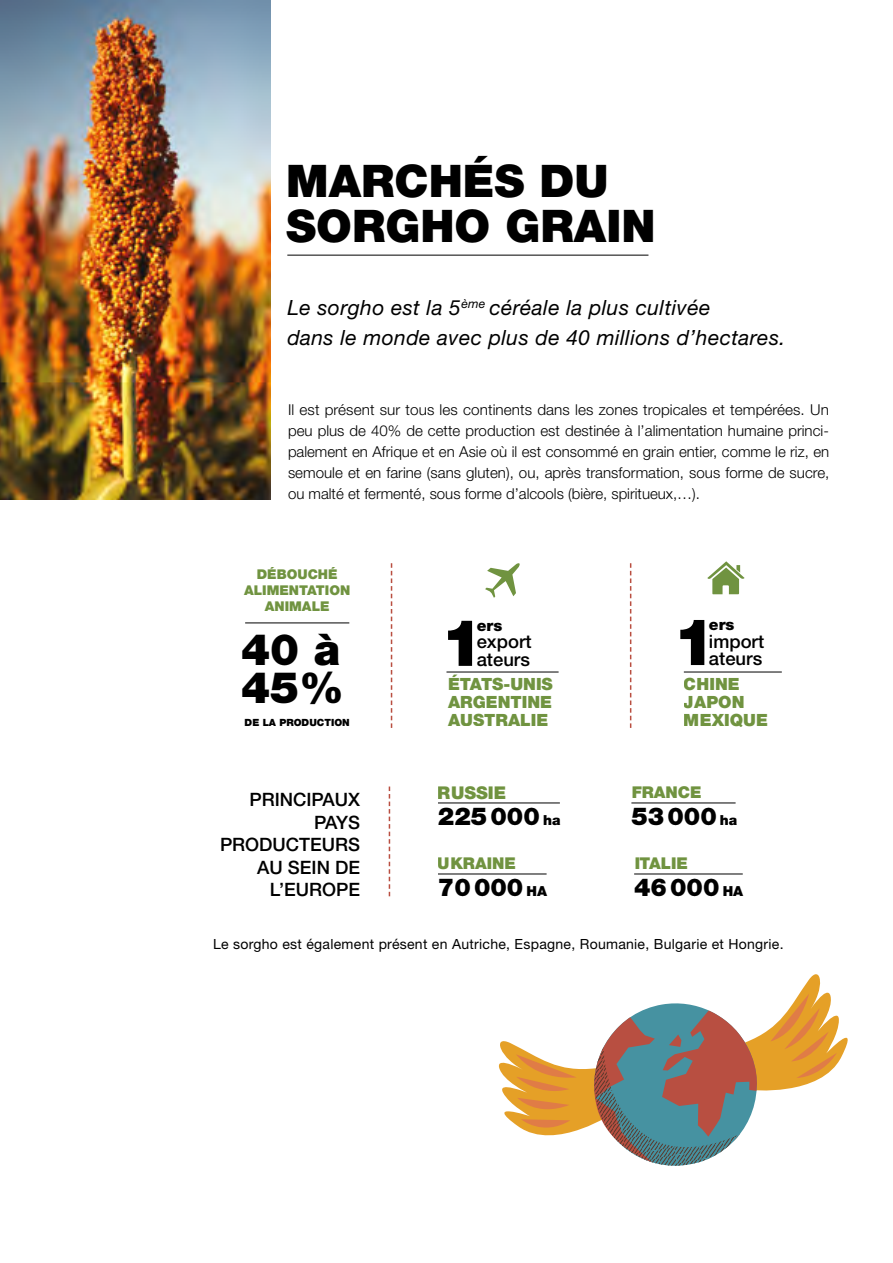
<style>
.page{position:relative;width:893px;height:1263px;background:#fff}
.page>*{position:absolute;margin:0;border:0;box-sizing:border-box;transform-origin:0 0}
.t1{font:900 45px/45px "Helvetica Neue LT Std";color:#000}
.t2{font:900 43.5px/37.5px "Helvetica Neue LT Std";color:#000}
.t3{font:900 24.6px "Helvetica Neue LT Std";color:#000}
.t4{font:italic 21px/30px "Helvetica Neue LT Std";letter-spacing:.02em;color:#000}
.t5{font:500 18.45px/22.5px "Helvetica Neue LT Std";color:#000}
.t6{font:900 17.55px "Helvetica Neue LT Std";color:#709340}
.t7{font:900 16.95px/17.7px "Helvetica Neue LT Std";color:#709340;text-align:justify}
.t8{font:900 16.2px "Helvetica Neue LT Std";color:#709340}
.t9{font:900 15.45px "Helvetica Neue LT Std";color:#000}
.t10{font:300 15px/21px "Helvetica Neue LT Std";color:#000;text-align:justify}
.t11{font:14.1px "Helvetica Neue LT Std";letter-spacing:.02em;color:#000}
.t12{font:900 13.5px/15.6px "Helvetica Neue LT Std";color:#709340;text-align:center}
.t13{font:900 9.9px "Helvetica Neue LT Std";color:#000}
.s1{font-size:13.8px}
</style>
<div class="page">
<img style="left:0;top:0;width:270px;height:499px">
<svg style="left:498px;top:974px;width:350px;height:192px"></svg>
<hr style="left:287px;top:255px;width:361px;height:1px;background:#000">
<svg style="left:485px;top:563px;width:35px;height:35px"></svg>
<svg style="left:448px;top:621px;width:24px;height:45px"></svg>
<hr style="left:446px;top:671px;width:113px;height:1px;background:#000">
<hr style="left:245px;top:622px;width:104px;height:1px;background:#000">
<hr style="left:631px;top:802px;width:105px;height:1px;background:#000">
<hr style="left:634px;top:873px;width:109px;height:1px;background:#000">
<hr style="left:438px;top:802px;width:122px;height:1px;background:#000">
<hr style="left:438px;top:873px;width:109px;height:1px;background:#000">
<svg style="left:680px;top:620px;width:24px;height:45px"></svg>
<hr style="left:684px;top:671px;width:98px;height:1px;background:#000">
<svg style="left:707px;top:561px;width:37px;height:33px"></svg>
<svg style="left:391px;top:563px;width:1px;height:165px"></svg>
<svg style="left:389px;top:786px;width:1px;height:110px"></svg>
<svg style="left:630px;top:563px;width:1px;height:165px"></svg>
<h1 class="t1" style="left:286px;top:158px;width:371px">MARCHÉS DU<br>SORGHO GRAIN</h1>
<h3 class="t4" style="left:287px;top:292px;width:499px">Le sorgho est la 5<sup>ème</sup> céréale la plus cultivée<br>dans le monde avec plus de 40 millions d’hectares.</h3>
<p class="t10" style="left:288px;top:399px;width:543px">Il est présent sur tous les continents dans les zones tropicales et tempérées. Un peu plus de 40% de cette production est destinée à l’alimentation humaine princi&shy;palement en Afrique et en Asie où il est consommé en grain entier, comme le riz, en semoule et en farine (sans gluten), ou, après transformation, sous forme de sucre, ou malté et fermenté, sous forme d’alcools (bière, spiritueux,…).</p>
<p class="t12" style="left:244px;top:567px;width:108px">DÉBOUCHÉ<br>ALIMENTATION<br>ANIMALE</p>
<h2 class="t2" style="left:241px;top:631px;width:104px">40 à<br>45%</h2>
<p class="t13" style="left:245px;top:716px;width:107px">DE LA PRODUCTION</p>
<p class="t5" style="left:220px;top:788px;width:142px;text-align:right">PRINCIPAUX<br>PAYS<br>PRODUCTEURS<br>AU SEIN DE<br>L’EUROPE</p>
<p class="t9" style="left:477px;top:616px;width:27px">ers</p>
<p class="t5" style="left:477px;top:633px;width:56px;line-height:17.4px">export ateurs</p>
<p class="t9" style="left:709px;top:615px;width:27px">ers</p>
<p class="t5" style="left:709px;top:632px;width:57px;line-height:17.4px">import ateurs</p>
<p class="t7" style="left:448px;top:675px;width:106px">ÉTATS-UNIS ARGENTINE AUSTRALIE</p>
<p class="t7" style="left:684px;top:675px;width:86px;text-align:left">CHINE<br>JAPON<br>MEXIQUE</p>
<p class="t6" style="left:438px;top:782px;width:70px">RUSSIE</p>
<h3 class="t3" style="left:438px;top:802px;width:124px">225000 <span class="s1">ha</span></h3>
<p class="t8" style="left:631px;top:783px;width:72px">FRANCE</p>
<h3 class="t3" style="left:631px;top:802px;width:108px">53000 <span class="s1">ha</span></h3>
<p class="t8" style="left:438px;top:854px;width:79px">UKRAINE</p>
<p class="t8" style="left:634px;top:854px;width:55px">ITALIE</p>
<h3 class="t3" style="left:438px;top:873px;width:111px">70000 <span class="s1">HA</span></h3>
<h3 class="t3" style="left:634px;top:873px;width:111px">46000 <span class="s1">HA</span></h3>
<p class="t11" style="left:213px;top:936px;width:572px">Le sorgho est également présent en Autriche, Espagne, Roumanie, Bulgarie et Hongrie.</p>
</div>
